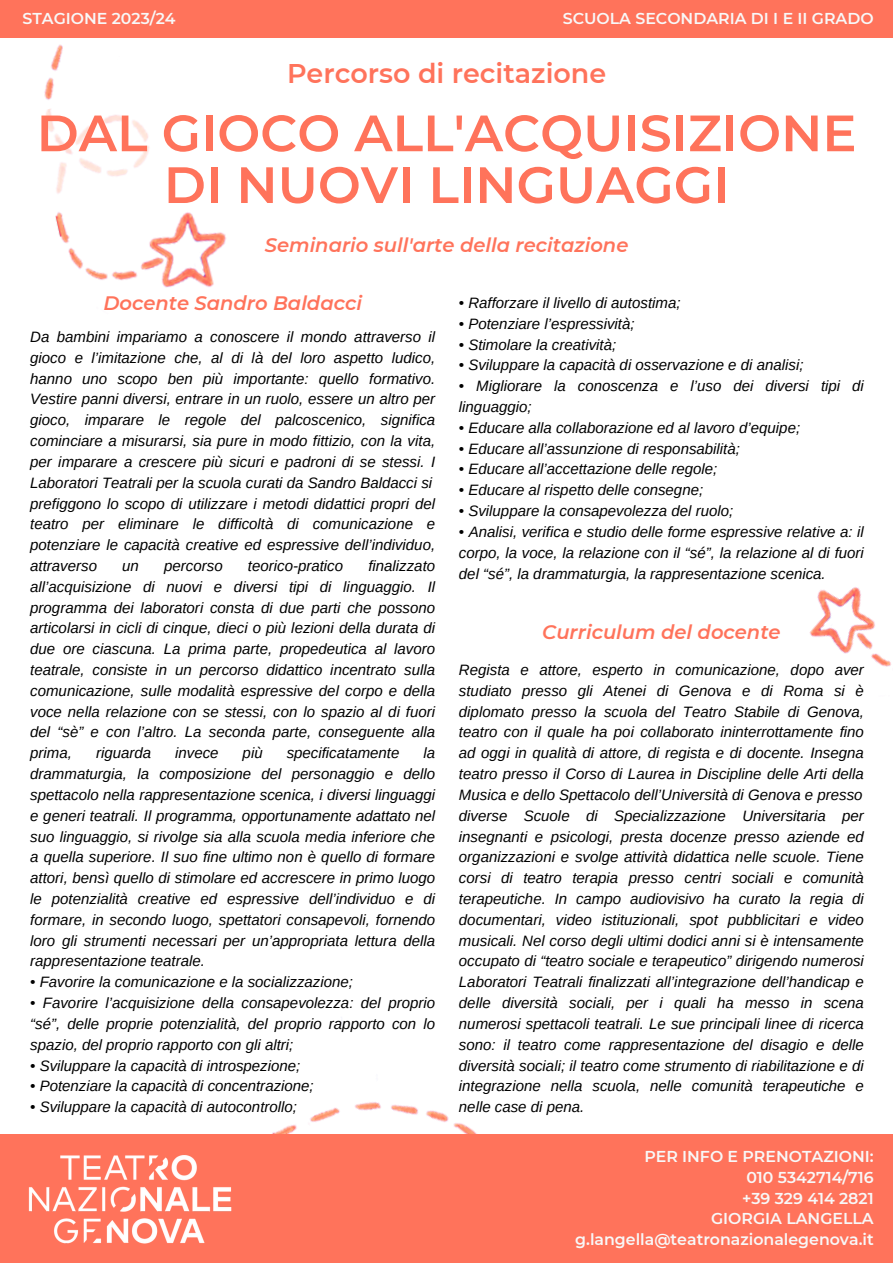
<style>
.page{position:relative;width:893px;height:1263px;background:#fff}
.page>*{position:absolute;margin:0;border:0;box-sizing:border-box;transform-origin:0 0}
.t1{font:600 51px "Montserrat";color:#ff735b}
.t2{font:600 27px "Montserrat";color:#ff735b}
.t3{font:italic 600 19.5px "Montserrat";color:#ff735b}
.t4{font:600 15.75px "Montserrat";color:#f8f8f8}
.t5{font:italic 15px/20.9px "Arimo";color:#000;text-align:justify}
</style>
<div class="page">
<img style="left:272px;top:1021px;width:205px;height:113px">
<div style="left:0;top:1134px;width:893px;height:129px;background:#ff735b"></div>
<img style="left:28px;top:1155px;width:204px;height:89px">
<img style="left:55px;top:212px;width:171px;height:76px">
<img style="left:44px;top:49px;width:106px;height:145px">
<div style="left:0;top:0;width:893px;height:38px;background:#ff735b"></div>
<img style="left:809px;top:587px;width:82px;height:80px">
<p class="t4" style="left:22px;top:9px;width:155px">STAGIONE 2023/24</p>
<p class="t4" style="left:563px;top:9px;width:312px">SCUOLA SECONDARIA DI I E II GRADO</p>
<p class="t2" style="left:287px;top:56px;width:321px">Percorso di recitazione</p>
<p class="t1" style="left:37px;top:102px;width:821px">DAL GIOCO ALL'ACQUISIZIONE</p>
<p class="t1" style="left:164px;top:154px;width:567px">DI NUOVI LINGUAGGI</p>
<p class="t3" style="left:265px;top:233px;width:365px">Seminario sull'arte della recitazione</p>
<p class="t3" style="left:103px;top:291px;width:260px">Docente Sandro Baldacci</p>
<p class="t5" style="left:30px;top:326px;width:406px">Da bambini impariamo a conoscere il mondo attraverso il gioco e l’imitazione che, al di là del loro aspetto ludico, hanno uno scopo ben più importante: quello formativo.<br>Vestire panni diversi, entrare in un ruolo, essere un altro per gioco, imparare le regole del palcoscenico, significa cominciare a misurarsi, sia pure in modo fittizio, con la vita, per imparare a crescere più sicuri e padroni di se stessi. I Laboratori Teatrali per la scuola curati da Sandro Baldacci si</p>
<p class="t5" style="left:30px;top:493px;width:406px">prefiggono lo scopo di utilizzare i metodi didattici propri del teatro per eliminare le difficoltà di comunicazione e potenziare le capacità creative ed espressive dell’individuo, attraverso</p>
<p class="t5" style="left:30px;top:555px;width:406px;text-indent:338px">finalizzato all’acquisizione di nuovi e diversi tipi di linguaggio. Il programma dei laboratori consta di due parti che possono articolarsi in cicli di cinque, dieci o più lezioni della durata di due ore ciascuna. La prima parte, propedeutica al lavoro teatrale, consiste in un percorso didattico incentrato sulla comunicazione, sulle modalità espressive del corpo e della voce nella relazione con se stessi, con lo spazio al di fuori del “sè” e con l’altro. La seconda parte, conseguente alla prima,</p>
<p class="t5" style="left:122px;top:555px;width:18px">un</p>
<p class="t5" style="left:164px;top:555px;width:60px">percorso</p>
<p class="t5" style="left:248px;top:555px;width:97px">teorico-pratico</p>
<p class="t5" style="left:96px;top:743px;width:57px">riguarda</p>
<p class="t5" style="left:175px;top:743px;width:45px">invece</p>
<p class="t5" style="left:243px;top:743px;width:22px">più</p>
<p class="t5" style="left:287px;top:743px;width:114px">specificatamente</p>
<p class="t5" style="left:30px;top:743px;width:406px;text-indent:393px">la drammaturgia, la composizione del personaggio e dello spettacolo nella rappresentazione scenica, i diversi linguaggi e generi teatrali. Il programma, opportunamente adattato nel suo linguaggio, si rivolge sia alla scuola media inferiore che a quella superiore. Il suo fine ultimo non è quello di formare attori, bensì quello di stimolare ed accrescere in primo luogo le potenzialità creative ed espressive dell’individuo e di formare, in secondo luogo, spettatori consapevoli, fornendo loro gli strumenti necessari per un’appropriata lettura della rappresentazione teatrale.</p>
<p class="t5" style="left:30px;top:971px;width:324px">• Favorire la comunicazione e la socializzazione;</p>
<p class="t5" style="left:30px;top:992px;width:406px">• Favorire l’acquisizione della consapevolezza: del proprio “sé”, delle proprie potenzialità, del proprio rapporto con lo spazio, del proprio rapporto con gli altri;</p>
<p class="t5" style="left:30px;top:1055px;width:272px">• Sviluppare la capacità di introspezione;</p>
<p class="t5" style="left:30px;top:1076px;width:285px">• Potenziare la capacità di concentrazione;</p>
<p class="t5" style="left:30px;top:1096px;width:268px">• Sviluppare la capacità di autocontrollo;</p>
<p class="t5" style="left:459px;top:292px;width:223px">• Rafforzare il livello di autostima;</p>
<p class="t5" style="left:459px;top:313px;width:177px">• Potenziare l’espressività;</p>
<p class="t5" style="left:459px;top:334px;width:159px">• Stimolare la creatività;</p>
<p class="t5" style="left:459px;top:355px;width:346px">• Sviluppare la capacità di osservazione e di analisi;</p>
<p class="t5" style="left:459px;top:376px;width:406px">• Migliorare la conoscenza e l’uso dei diversi tipi di linguaggio;</p>
<p class="t5" style="left:459px;top:417px;width:343px">• Educare alla collaborazione ed al lavoro d’equipe;</p>
<p class="t5" style="left:459px;top:438px;width:282px">• Educare all’assunzione di responsabilità;</p>
<p class="t5" style="left:459px;top:459px;width:260px">• Educare all’accettazione delle regole;</p>
<p class="t5" style="left:459px;top:480px;width:246px">• Educare al rispetto delle consegne;</p>
<p class="t5" style="left:459px;top:500px;width:276px">• Sviluppare la consapevolezza del ruolo;</p>
<p class="t5" style="left:459px;top:521px;width:406px">• Analisi, verifica e studio delle forme espressive relative a: il corpo, la voce, la relazione con il “sé”, la relazione al di fuori del “sé”, la drammaturgia, la rappresentazione scenica.</p>
<p class="t3" style="left:542px;top:620px;width:240px">Curriculum del docente</p>
<p class="t5" style="left:459px;top:659px;width:406px">Regista e attore, esperto in comunicazione, dopo aver studiato presso gli Atenei di Genova e di Roma si è diplomato presso la scuola del Teatro Stabile di Genova, teatro con il quale ha poi collaborato ininterrottamente fino ad oggi in qualità di attore, di regista e di docente. Insegna teatro presso il Corso di Laurea in Discipline delle Arti della Musica e dello Spettacolo dell’Università di Genova e presso</p>
<p class="t5" style="left:459px;top:805px;width:406px">diverse Scuole di Specializzazione Universitaria per insegnanti e psicologi, presta docenze presso aziende ed organizzazioni e svolge attività didattica nelle scuole. Tiene corsi di teatro terapia presso centri sociali e comunità terapeutiche. In campo audiovisivo ha curato la regia di documentari, video istituzionali, spot pubblicitari e video musicali. Nel corso degli ultimi dodici anni si è intensamente occupato di “teatro sociale e terapeutico” dirigendo numerosi Laboratori Teatrali finalizzati all’integrazione dell’handicap e delle diversità sociali, per i quali ha messo in scena numerosi spettacoli teatrali. Le sue principali linee di ricerca sono: il teatro come rappresentazione del disagio e delle diversità sociali; il teatro come strumento di riabilitazione e di integrazione nella scuola, nelle comunità terapeutiche e nelle case di pena.</p>
<p class="t4" style="left:644px;top:1146px;width:231px">PER INFO E PRENOTAZIONI:</p>
<p class="t4" style="left:746px;top:1167px;width:129px">010 5342714/716</p>
<p class="t4" style="left:742px;top:1188px;width:133px">+39 329 414 2821</p>
<p class="t4" style="left:711px;top:1209px;width:164px">GIORGIA LANGELLA</p>
<p class="t4" style="left:575px;top:1230px;width:300px">g.langella@teatronazionalegenova.it</p>
</div>
